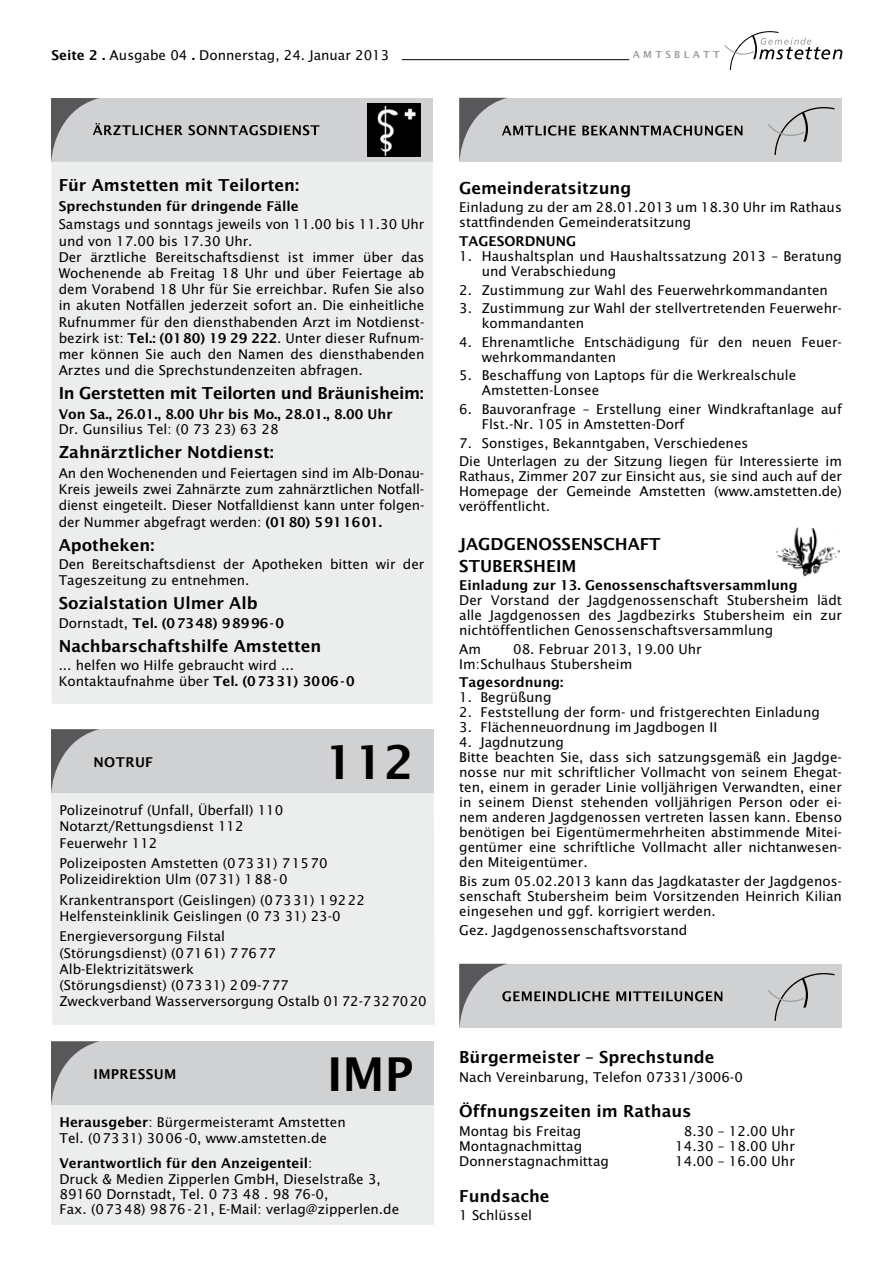
<style>
.page{position:relative;width:893px;height:1263px;background:#fff}
.page>*{position:absolute;margin:0;border:0;box-sizing:border-box;transform-origin:0 0}
.t1{font:46.5px "Lucida Sans Demibold Roman";color:#000}
.t2{font:16.5px/21.6px "Lucida Sans Demibold Roman";color:#000}
.t3{font:16.5px "Lucida Sans Demibold Roman";letter-spacing:-.02em;color:#000}
.t4{font:13.5px/16.2px "Lucida Sans";color:#000}
.t5{font:13.5px "Lucida Sans Demibold Roman";color:#000}
.t6{font:13.5px "Lucida Sans Demibold Roman";letter-spacing:.025em;color:#000}
.t7{font:9.75px "Lucida Sans Demibold Roman";letter-spacing:.34em;color:#9c9e9f}
.s1{font-family:"Lucida Sans Demibold Roman"}
.s2{font-family:"Lucida Sans"}
</style>
<div class="page">
<svg style="left:724px;top:31px;width:118px;height:39px"></svg>
<hr style="left:402px;top:59px;width:227px;height:1px;background:#000">
<div style="left:459px;top:98px;width:383px;height:64px;background:#d0d1d2"></div>
<svg style="left:459px;top:98px;width:283px;height:64px"></svg>
<svg style="left:768px;top:107px;width:67px;height:48px"></svg>
<div style="left:51px;top:1103px;width:383px;height:122px;background:#eceded"></div>
<div style="left:51px;top:1041px;width:383px;height:64px;background:#d0d1d2"></div>
<svg style="left:51px;top:1041px;width:48px;height:64px"></svg>
<div style="left:51px;top:793px;width:384px;height:232px;background:#eceded"></div>
<div style="left:51px;top:729px;width:383px;height:64px;background:#d0d1d2"></div>
<svg style="left:51px;top:729px;width:48px;height:64px"></svg>
<div style="left:51px;top:98px;width:382px;height:64px;background:#d0d1d2"></div>
<div style="left:51px;top:162px;width:382px;height:542px;background:#eceded"></div>
<img style="left:367px;top:103px;width:53px;height:53px">
<svg style="left:51px;top:98px;width:268px;height:64px"></svg>
<img style="left:776px;top:528px;width:64px;height:49px">
<div style="left:459px;top:964px;width:383px;height:63px;background:#d0d1d2"></div>
<svg style="left:459px;top:964px;width:263px;height:63px"></svg>
<svg style="left:768px;top:973px;width:67px;height:48px"></svg>
<p class="t4" style="left:51px;top:47px;width:339px"><span class="s1">Seite 2 .</span> Ausgabe 04 <span class="s1">.</span> Donnerstag, 24. Januar 2013</p>
<p class="t7" style="left:633px;top:48px;width:89px">AMTSBLATT</p>
<p class="t2" style="left:59px;top:174px;width:242px">Für Amstetten mit Teilorten:</p>
<p class="t5" style="left:59px;top:199px;width:242px">Sprechstunden für dringende Fälle</p>
<p class="t4" style="left:59px;top:216px;width:367px">Samstags und sonntags jeweils von 11.00 bis 11.30 Uhr und von 17.00 bis 17.30 Uhr.<br>Der ärztliche Bereitschaftsdienst ist immer über das Wochenende ab Freitag 18 Uhr und über Feiertage ab dem Vorabend 18 Uhr für Sie erreichbar. Rufen Sie also in akuten Notfällen jederzeit sofort an. Die einheitliche Rufnummer für den diensthabenden Arzt im Notdienst&shy;bezirk ist: <span class="s1">Tel.: (0180) 19 29 222</span>. Unter dieser Rufnum&shy;mer können Sie auch den Namen des diensthabenden Arztes und die Sprechstundenzeiten abfragen.</p>
<p class="t3" style="left:59px;top:384px;width:367px">In Gerstetten mit Teilorten und Bräunisheim:</p>
<p class="t5" style="left:59px;top:406px;width:335px">Von Sa., 26.01., 8.00 Uhr bis Mo., 28.01., 8.00 Uhr</p>
<p class="t4" style="left:59px;top:421px;width:221px">Dr. Gunsilius Tel: (0 73 23) 63 28</p>
<p class="t2" style="left:59px;top:441px;width:217px">Zahnärztlicher Notdienst:</p>
<p class="t4" style="left:59px;top:465px;width:367px;text-align:justify">An den Wochenenden und Feiertagen sind im Alb-Donau-Kreis jeweils zwei Zahnärzte zum zahnärztlichen Notfall&shy;dienst eingeteilt. Dieser Notfalldienst kann unter folgen&shy;der Nummer abgefragt werden: <span class="s1">(0180) 5911601.</span></p>
<p class="t2" style="left:59px;top:534px;width:97px">Apotheken:</p>
<p class="t4" style="left:59px;top:556px;width:367px">Den Bereitschaftsdienst der Apotheken bitten wir der<br>Tageszeitung zu entnehmen.</p>
<p class="t2" style="left:59px;top:592px;width:200px">Sozialstation Ulmer Alb</p>
<p class="t5" style="left:59px;top:615px;width:227px"><span class="s2">Dornstadt,</span> Tel. (07348) 98996-0</p>
<p class="t2" style="left:59px;top:635px;width:264px">Nachbarschaftshilfe Amstetten</p>
<p class="t4" style="left:59px;top:657px;width:298px">... helfen wo Hilfe gebraucht wird ...<br>Kontaktaufnahme über <span class="s1">Tel. (07331) 3006-0</span></p>
<p class="t5" style="left:94px;top:754px;width:61px">NOTRUF</p>
<h1 class="t1" style="left:325px;top:736px;width:91px">112</h1>
<p class="t4" style="left:60px;top:802px;width:225px">Polizeinotruf (Unfall, Überfall) 110<br>Notarzt/Rettungsdienst 112<br>Feuerwehr 112</p>
<p class="t4" style="left:60px;top:855px;width:270px">Polizeiposten Amstetten (07331) 71570<br>Polizeidirektion Ulm (0731) 188-0</p>
<p class="t4" style="left:60px;top:892px;width:307px">Krankentransport (Geislingen) (07331) 19222<br>Helfensteinklinik Geislingen (0 73 31) 23-0</p>
<p class="t4" style="left:60px;top:928px;width:369px">Energieversorgung Filstal<br>(Störungsdienst) (07161) 77677<br>Alb-Elektrizitätswerk<br>(Störungsdienst) (07331) 209-777<br>Zweckverband Wasserversorgung Ostalb 0172-7327020</p>
<p class="t6" style="left:94px;top:1066px;width:84px">IMPRESSUM</p>
<h1 class="t1" style="left:327px;top:1048px;width:88px">IMP</h1>
<p class="t4" style="left:60px;top:1114px;width:288px"><span class="s1">Herausgeber</span>: Bürgermeisteramt Amstetten<br>Tel. (07331) 3006-0, www.amstetten.de</p>
<p class="t5" style="left:60px;top:1155px;width:254px">Verantwortlich für den Anzeigenteil<span class="s2">:</span></p>
<p class="t4" style="left:60px;top:1171px;width:341px;line-height:15px">Druck &amp; Medien Zipperlen GmbH, Dieselstraße 3,<br>89160 Dornstadt, Tel. 0 73 48 . 98 76-0,<br>Fax. (07348) 9876-21, E-Mail: verlag@zipperlen.de</p>
<p class="t2" style="left:459px;top:177px;width:174px">Gemeinderatsitzung</p>
<p class="t4" style="left:459px;top:200px;width:384px;line-height:15px">Einladung zu der am 28.01.2013 um 18.30 Uhr im Rathaus stattfindenden Gemeinderatsitzung</p>
<p class="t5" style="left:459px;top:233px;width:119px">TAGESORDNUNG</p>
<p class="t4" style="left:482px;top:249px;width:362px;line-height:15px;text-indent:-23px">1. Haushaltsplan und Haushaltssatzung 2013 – Beratung und Verabschiedung</p>
<p class="t4" style="left:459px;top:282px;width:370px">2. Zustimmung zur Wahl des Feuerwehrkommandanten</p>
<p class="t4" style="left:482px;top:301px;width:362px;line-height:15px;text-indent:-23px">3. Zustimmung zur Wahl der stellvertretenden Feuerwehr&shy;kommandanten</p>
<p class="t4" style="left:482px;top:334px;width:362px;line-height:15px;text-indent:-23px">4. Ehrenamtliche Entschädigung für den neuen Feuer&shy;wehrkommandanten</p>
<p class="t4" style="left:482px;top:368px;width:316px;line-height:15px;text-indent:-23px">5. Beschaffung von Laptops für die Werkrealschule<br>Amstetten-Lonsee</p>
<p class="t4" style="left:482px;top:402px;width:362px;line-height:15px;text-indent:-23px">6. Bauvoranfrage – Erstellung einer Windkraftanlage auf<br>Flst.-Nr. 105 in Amstetten-Dorf</p>
<p class="t4" style="left:459px;top:433px;width:384px;line-height:18.6px">7. Sonstiges, Bekanntgaben, Verschiedenes<br>Die Unterlagen zu der Sitzung liegen für Interessierte im</p>
<p class="t4" style="left:459px;top:469px;width:384px;line-height:15px;text-align:justify">Rathaus, Zimmer 207 zur Einsicht aus, sie sind auch auf der Homepage der Gemeinde Amstetten (www.amstetten.de) veröffentlicht.</p>
<p class="t2" style="left:459px;top:533px;width:203px">JAGDGENOSSENSCHAFT<br>STUBERSHEIM</p>
<p class="t5" style="left:459px;top:578px;width:340px">Einladung zur 13. Genossenschaftsversammlung</p>
<p class="t4" style="left:459px;top:593px;width:384px;line-height:15px;text-align:justify">Der Vorstand der Jagdgenossenschaft Stubersheim lädt alle Jagdgenossen des Jagdbezirks Stubersheim ein zur nichtöffentlichen Genossenschaftsversammlung</p>
<p class="t4" style="left:459px;top:641px;width:23px">Am</p>
<p class="t4" style="left:459px;top:641px;width:244px;line-height:15px;text-indent:54px">08. Februar 2013, 19.00 Uhr<br>Im:Schulhaus Stubersheim</p>
<p class="t5" style="left:459px;top:675px;width:106px">Tagesordnung:</p>
<p class="t4" style="left:459px;top:689px;width:94px">1. Begrüßung</p>
<p class="t4" style="left:459px;top:704px;width:362px">2. Feststellung der form- und fristgerechten Einladung</p>
<p class="t4" style="left:459px;top:719px;width:260px">3. Flächenneuordnung im Jagdbogen II</p>
<p class="t4" style="left:459px;top:735px;width:384px;line-height:15px">4. Jagdnutzung<br>Bitte beachten Sie, dass sich satzungsgemäß ein Jagdge&shy;nosse nur mit schriftlicher Vollmacht von seinem Ehegat&shy;ten, einem in gerader Linie volljährigen Verwandten, einer in seinem Dienst stehenden volljährigen Person oder ei&shy;nem anderen Jagdgenossen vertreten lassen kann. Ebenso benötigen bei Eigentümermehrheiten abstimmende Mitei&shy;gentümer eine schriftliche Vollmacht aller nichtanwesen&shy;den Miteigentümer.</p>
<p class="t4" style="left:459px;top:873px;width:384px;line-height:15px;text-align:justify">Bis zum 05.02.2013 kann das Jagdkataster der Jagdgenos&shy;senschaft Stubersheim beim Vorsitzenden Heinrich Kilian eingesehen und ggf. korrigiert werden.</p>
<p class="t4" style="left:459px;top:921px;width:230px">Gez. Jagdgenossenschaftsvorstand</p>
<p class="t2" style="left:459px;top:1046px;width:257px">Bürgermeister – Sprechstunde</p>
<p class="t4" style="left:459px;top:1069px;width:285px">Nach Vereinbarung, Telefon 07331/3006-0</p>
<p class="t2" style="left:459px;top:1100px;width:234px">Öffnungszeiten im Rathaus</p>
<p class="t4" style="left:459px;top:1123px;width:124px">Montag bis Freitag</p>
<p class="t4" style="left:684px;top:1123px;width:113px">8.30 – 12.00 Uhr</p>
<p class="t4" style="left:459px;top:1138px;width:124px">Montagnachmittag</p>
<p class="t4" style="left:675px;top:1138px;width:121px">14.30 – 18.00 Uhr</p>
<p class="t4" style="left:459px;top:1153px;width:151px">Donnerstagnachmittag</p>
<p class="t4" style="left:675px;top:1153px;width:121px">14.00 – 16.00 Uhr</p>
<p class="t2" style="left:459px;top:1185px;width:92px">Fundsache</p>
<p class="t4" style="left:459px;top:1207px;width:74px">1 Schlüssel</p>
</div>
